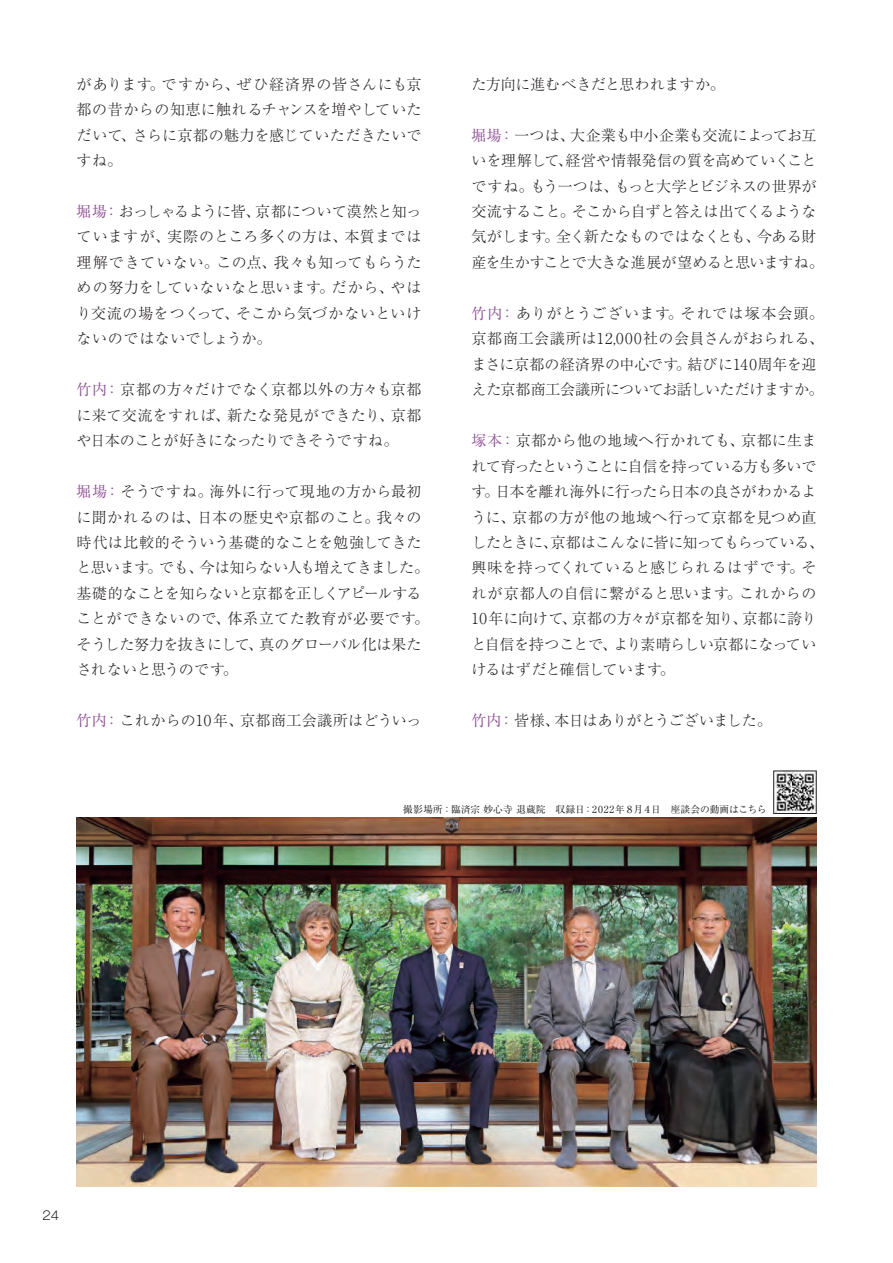
<style>
.page{position:relative;width:893px;height:1263px;background:#fff}
.page>*{position:absolute;margin:0;border:0;box-sizing:border-box;transform-origin:0 0}
.t1{font:300 15px/25.5px "Ryumin Pr 6 N";letter-spacing:-.005em;color:#231f20;text-align:justify}
.t2{font:300 15px/25.5px "Ryumin Pr 6 N";letter-spacing:-.025em;color:#231f20}
.t3{font:300 15px/25.5px "Ryumin Pr 6 N";letter-spacing:.015em;color:#231f20}
.t4{font:300 15px "Ryumin Pr 6 N";letter-spacing:-.035em;color:#231f20}
.t5{font:300 12px "Gothic MB101 Pr 6 N";color:#231f20}
.t6{font:9.75px "Ryumin Pr 6 N";color:#231f20}
.s1{font-weight:400;color:#8f5295}
</style>
<div class="page">
<img style="left:77px;top:818px;width:739px;height:368px">
<img style="left:775px;top:773px;width:39px;height:39px">
<div style="left:773px;top:771px;width:43px;height:43px;border:1px solid #231f20"></div>
<p class="t1" style="left:77px;top:70px;width:347px">があります。ですから、ぜひ経済界の皆さんにも京都の昔からの知恵に触れるチャンスを増やしていただいて、さらに京都の魅力を感じていただきたいですね。</p>
<p class="t1" style="left:77px;top:198px;width:347px"><span class="s1">堀場：</span>おっしゃるように皆、京都について漠然と知っていますが、実際のところ多くの方は、本質までは理解できていない。この点、我々も知ってもらうための努力をしていないなと思います。だから、やはり交流の場をつくって、そこから気づかないといけないのではないでしょうか。</p>
<p class="t1" style="left:77px;top:376px;width:347px"><span class="s1">竹内：</span>京都の方々だけでなく京都以外の方々も京都に来て交流をすれば、新たな発見ができたり、京都や日本のことが好きになったりできそうですね。</p>
<p class="t1" style="left:77px;top:478px;width:354px;text-align:left"><span class="s1">堀場：</span>そうですね。海外に行って現地の方から最初に聞かれるのは、日本の歴史や京都のこと。我々の時代は比較的そういう基礎的なことを勉強してきたと思います。でも、今は知らない人も増えてきました。基礎的なことを知らないと京都を正しくアピールすることができないので、体系立てた教育が必要です。そうした努力を抜きにして、真のグローバル化は果たされないと思うのです。</p>
<p class="t3" style="left:77px;top:707px;width:347px"><span class="s1">竹内：</span>これからの10年、京都商工会議所はどういっ</p>
<p class="t1" style="left:471px;top:70px;width:255px">た方向に進むべきだと思われますか。</p>
<p class="t2" style="left:471px;top:121px;width:354px"><span class="s1">堀場：</span>一つは、大企業も中小企業も交流によってお互いを理解して、経営や情報発信の質を高めていくことですね。もう一つは、もっと大学とビジネスの世界が交流すること。そこから自ずと答えは出てくるような気がします。全く新たなものではなくとも、今ある財産を生かすことで大きな進展が望めると思いますね。</p>
<p class="t3" style="left:471px;top:300px;width:354px"><span class="s1">竹内：</span>ありがとうございます。それでは塚本会頭。京都商工会議所は12,000社の会員さんがおられる、まさに京都の経済界の中心です。結びに140周年を迎えた京都商工会議所についてお話しいただけますか。</p>
<p class="t1" style="left:471px;top:427px;width:354px;text-align:left"><span class="s1">塚本：</span>京都から他の地域へ行かれても、京都に生まれて育ったということに自信を持っている方も多いです。日本を離れ海外に行ったら日本の良さがわかるように、京都の方が他の地域へ行って京都を見つめ直したときに、京都はこんなに皆に知ってもらっている、興味を持ってくれていると感じられるはずです。それが京都人の自信に繋がると思います。これからの<br>10年に向けて、京都の方々が京都を知り、京都に誇りと自信を持つことで、より素晴らしい京都になっていけるはずだと確信しています。</p>
<p class="t4" style="left:471px;top:709px;width:302px"><span class="s1">竹内：</span>皆様、本日はありがとうございました。</p>
<p class="t6" style="left:403px;top:801px;width:365px">撮影場所：臨済宗 妙心寺 退蔵院　収録日：2022年８月４日　座談会の動画はこちら</p>
<p class="t5" style="left:43px;top:1206px;width:18px">24</p>
</div>
